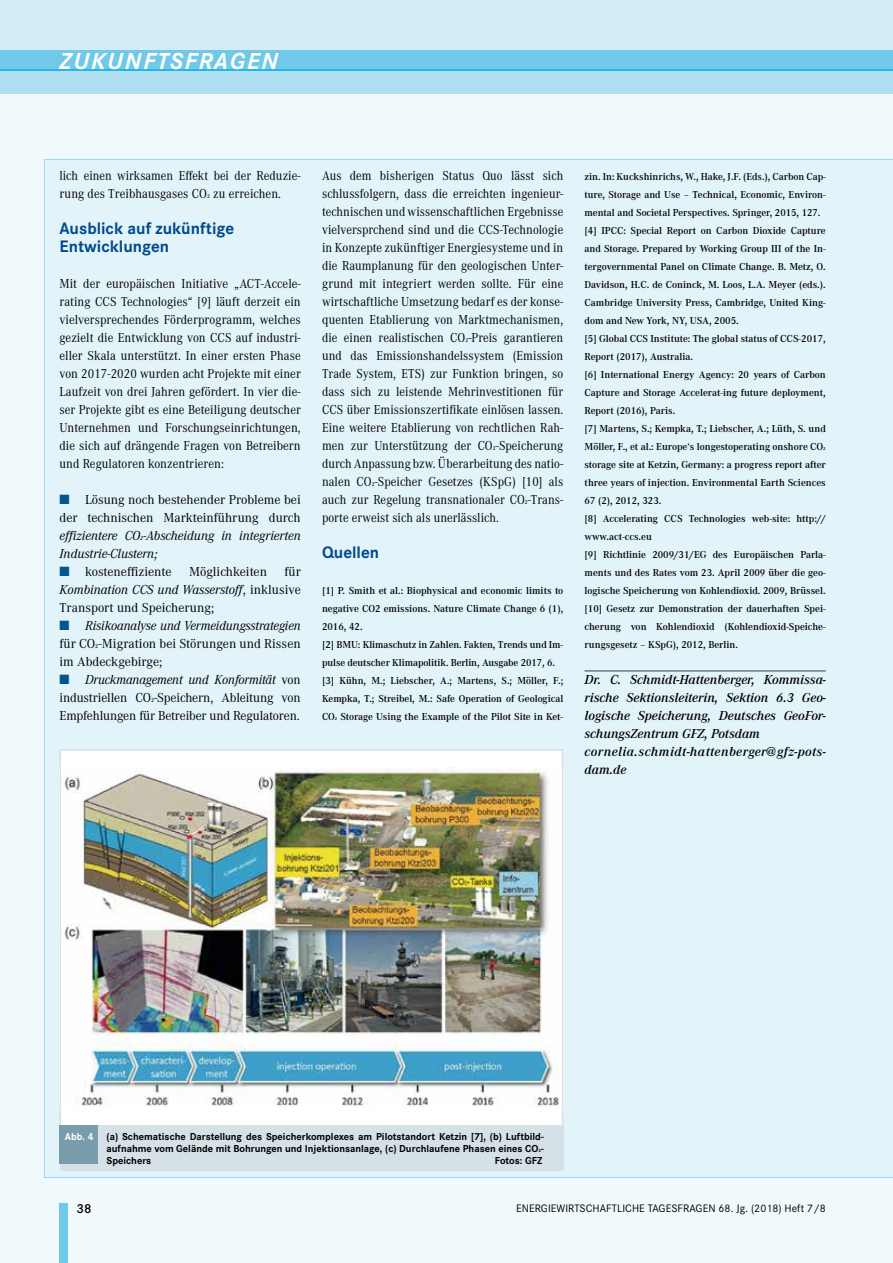
<style>
.page{position:relative;width:893px;height:1263px;background:#fff}
.page>*{position:absolute;margin:0;border:0;box-sizing:border-box;transform-origin:0 0}
.t1{font:italic 700 24px "Corporate S";letter-spacing:.075em;color:#fff}
.t2{font:700 17.25px/18px "Corporate S";color:#004a8d}
.t3{font:13.5px/18px "Corporate A";color:#000;scale:.91 1}
.t4{font:13.5px/18px "Corporate A";color:#000;text-align:justify;scale:.92 1}
.t5{font:13.5px/18px "Corporate A";color:#000;text-align:justify}
.t6{font:italic 600 13.5px/18px "Corporate A";color:#000}
.t7{font:italic 13.5px/18px "Corporate A";color:#000}
.t8{font:600 13.5px "Corporate S";color:#000}
.t9{font:11.25px "Corporate S";letter-spacing:.005em;color:#000}
.t10{font:600 10.5px/18px "Corporate A";color:#000}
.t11{font:700 10.5px/12px "Corporate S";color:#000;text-align:justify}
.s1{color:#00568e}
.s2{font-style:italic}
.s3{color:#fff}
</style>
<div class="page">
<div style="left:0;top:66px;width:893px;height:1197px;background:#f1f9fc"></div>
<div style="left:44px;top:159px;width:849px;height:1019px;background:#e2f3fa"></div>
<div style="left:0;top:0;width:893px;height:71px;background:#d3ecf7"></div>
<div style="left:0;top:50px;width:893px;height:19px;background:#70c9e8"></div>
<div style="left:0;top:69px;width:893px;height:5px;background:#23bae2"></div>
<div style="left:60px;top:1203px;width:8px;height:60px;background:#70c9e8"></div>
<div style="left:0;top:71px;width:893px;height:23px;background:#b0dff1"></div>
<hr style="left:585px;top:670px;width:241px;height:1px;background:#3e3d40">
<div style="left:60px;top:750px;width:502px;height:376px;background:#fff"></div>
<img style="left:64px;top:768px;width:495px;height:339px">
<div style="left:60px;top:749px;width:503px;height:378px;border:2px solid #d5e1e7"></div>
<div style="left:60px;top:1125px;width:503px;height:46px;background:#d5e1e7"></div>
<div style="left:60px;top:1125px;width:38px;height:39px;background:#7a9dad"></div>
<h1 class="t1" style="left:60px;top:47px;width:220px">ZUKUNFTSFRAGEN</h1>
<p class="t3" style="left:60px;top:167px;width:267px">lich einen wirksamen Effekt bei der Reduzie&shy;rung des Treibhausgases CO2 zu erreichen.</p>
<h2 class="t2" style="left:60px;top:220px;width:176px">Ausblick auf zukünftige<br>Entwicklungen</h2>
<p class="t4" style="left:60px;top:275px;width:264px">Mit der europäischen Initiative „ACT-Accele&shy;rating CCS Technologies“ [9] läuft derzeit ein vielversprechendes Förderprogramm, welches gezielt die Entwicklung von CCS auf industri&shy;eller Skala unterstützt. In einer ersten Phase von 2017-2020 wurden acht Projekte mit einer Laufzeit von drei Jahren gefördert. In vier die&shy;ser Projekte gibt es eine Beteiligung deutscher Unternehmen und Forschungseinrichtungen, die sich auf drängende Fragen von Betreibern und Regulatoren konzentrieren:</p>
<p class="t5" style="left:60px;top:491px;width:243px"><span class="s1">■</span> Lösung noch bestehender Probleme bei der technischen Markteinführung durch</p>
<p class="t7" style="left:60px;top:527px;width:243px">effizientere CO2-Abscheidung in integrierten<br>Industrie-Clustern;</p>
<p class="t5" style="left:60px;top:563px;width:114px"><span class="s1">■</span> kosteneffiziente</p>
<p class="t5" style="left:189px;top:563px;width:80px">Möglichkeiten</p>
<p class="t5" style="left:60px;top:563px;width:243px;text-indent:225px">für <span class="s2">Kombination CCS und Wasserstoff</span>, inklusive Transport und Speicherung;</p>
<p class="t5" style="left:60px;top:617px;width:243px"><span class="s1">■</span> <span class="s2">Risikoanalyse und Vermeidungsstrategien </span>für CO2-Migration bei Störungen und Rissen im Abdeckgebirge;</p>
<p class="t5" style="left:60px;top:671px;width:243px"><span class="s1">■</span> <span class="s2">Druckmanagement und Konformität</span> von industriellen CO2-Speichern, Ableitung von Empfehlungen für Betreiber und Regulatoren.</p>
<p class="t3" style="left:322px;top:167px;width:267px;text-align:justify">Aus dem bisherigen Status Quo lässt sich schlussfolgern, dass die erreichten ingenieur&shy;technischen und wissenschaftlichen Ergebnisse vielversprchend sind und die CCS-Technologie in Konzepte zukünftiger Energiesysteme und in die Raumplanung für den geologischen Unter&shy;grund mit integriert werden sollte. Für eine wirtschaftliche Umsetzung bedarf es der konse&shy;quenten Etablierung von Marktmechanismen, die einen realistischen CO2-Preis garantieren und das Emissionshandelssystem (Emission Trade System, ETS) zur Funktion bringen, so dass sich zu leistende Mehrinvestitionen für CCS über Emissionszertifikate einlösen lassen.<br>Eine weitere Etablierung von rechtlichen Rah&shy;men zur Unterstützung der CO2-Speicherung durch Anpassung bzw. Überarbeitung des natio&shy;nalen CO2-Speicher Gesetzes (KSpG) [10] als auch zur Regelung transnationaler CO2-Trans&shy;porte erweist sich als unerlässlich.</p>
<h2 class="t2" style="left:322px;top:544px;width:59px">Quellen</h2>
<p class="t10" style="left:322px;top:582px;width:243px">[1] P. Smith et al.: Biophysical and economic limits to negative CO2 emissions. Nature Climate Change 6 (1), 2016, 42.<br>[2] BMU: Klimaschutz in Zahlen. Fakten, Trends und Im&shy;pulse deutscher Klimapolitik. Berlin, Ausgabe 2017, 6. [3] Kühn, M.; Liebscher, A.; Martens, S.; Möller, F.; Kempka, T.; Streibel, M.: Safe Operation of Geological CO2 Storage Using the Example of the Pilot Site in Ket-</p>
<p class="t10" style="left:585px;top:168px;width:243px">zin. In: Kuckshinrichs, W., Hake, J.F. (Eds.), Carbon Cap&shy;ture, Storage and Use – Technical, Economic, Environ&shy;mental and Societal Perspectives. Springer, 2015, 127. [4] IPCC: Special Report on Carbon Dioxide Capture and Storage. Prepared by Working Group III of the In&shy;tergovernmental Panel on Climate Change. B. Metz, O.<br>Davidson, H.C. de Coninck, M. Loos, L.A. Meyer (eds.).<br>Cambridge University Press, Cambridge, United King&shy;dom and New York, NY, USA, 2005.<br>[5] Global CCS Institute: The global status of CCS-2017, Report (2017), Australia.<br>[6] International Energy Agency: 20 years of Carbon Capture and Storage Accelerat-ing future deployment, Report (2016), Paris.<br>[7] Martens, S.; Kempka, T.; Liebscher, A.; Lüth, S. und Möller, F., et al.: Europe‘s longestoperating onshore CO2 storage site at Ketzin, Germany: a progress report after three years of injection. Environmental Earth Sciences 67 (2), 2012, 323.<br>[8] Accelerating CCS Technologies web-site: http:// www.act-ccs.eu<br>[9] Richtlinie 2009/31/EG des Europäischen Parla&shy;ments und des Rates vom 23. April 2009 über die geo&shy;logische Speicherung von Kohlendioxid. 2009, Brüssel. [10] Gesetz zur Demonstration der dauerhaften Spei&shy;cherung von Kohlendioxid (Kohlendioxid-Speiche&shy;rungsgesetz – KSpG), 2012, Berlin.</p>
<p class="t6" style="left:585px;top:671px;width:243px">Dr. C. Schmidt-Hattenberger, Kommissa&shy;rische Sektionsleiterin, Sektion 6.3 Geo&shy;logische Speicherung, Deutsches GeoFor&shy;schungsZentrum GFZ, Potsdam cornelia.schmidt-hattenberger@gfz-pots&shy;dam.de</p>
<p class="t11" style="left:107px;top:1130px;width:439px;text-indent:-42px"><span class="s3">Abb. 4</span> (a) Schematische Darstellung des Speicherkomplexes am Pilotstandort Ketzin [7], (b) Luftbild&shy;aufnahme vom Gelände mit Bohrungen und Injektionsanlage, (c) Durchlaufene Phasen eines CO2- Speichers</p>
<p class="t11" style="left:495px;top:1154px;width:49px">Fotos: GFZ</p>
<p class="t8" style="left:77px;top:1201px;width:16px">38</p>
<p class="t9" style="left:516px;top:1202px;width:311px">ENERGIEWIRTSCHAFTLICHE TAGESFRAGEN 68. Jg. (2018) Heft 7/8</p>
</div>
